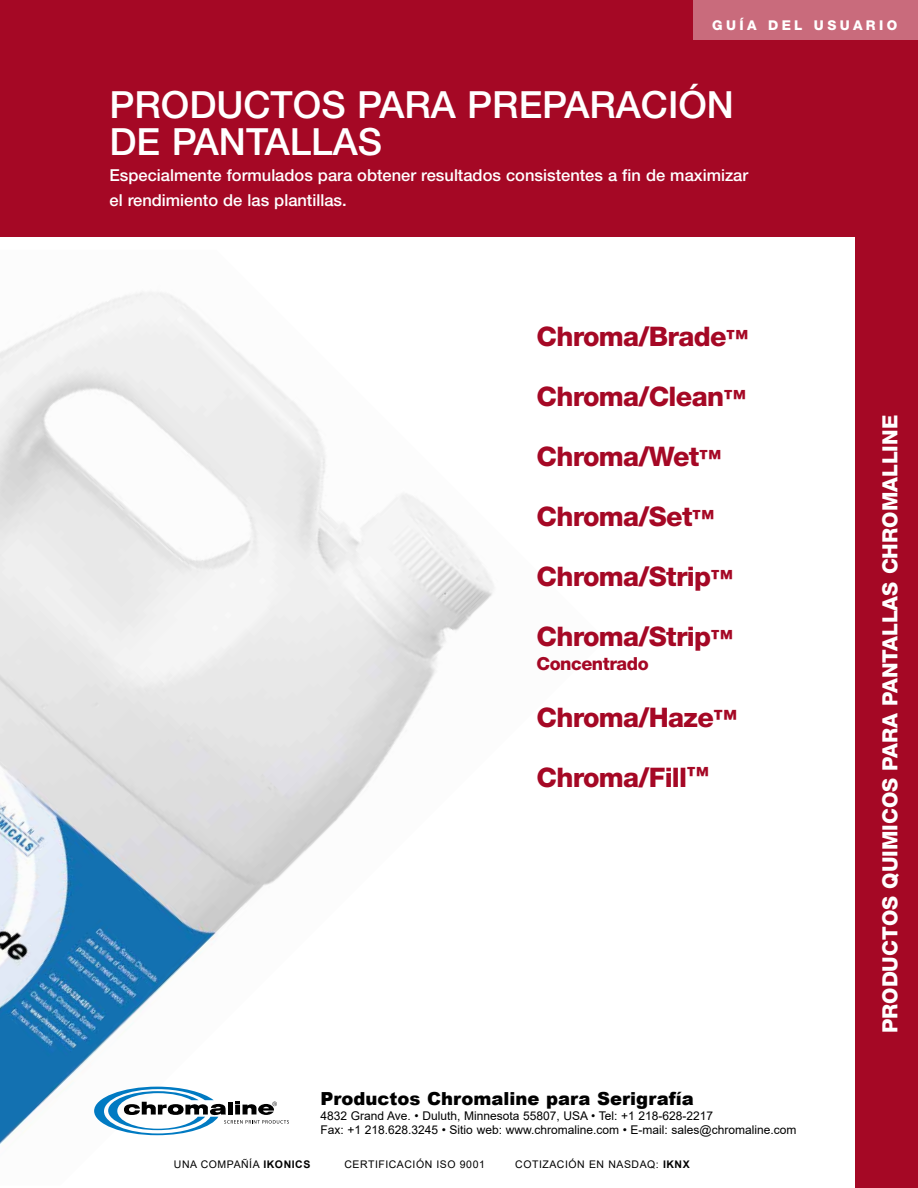
<style>
.page{position:relative;width:918px;height:1188px;background:#fff}
.page>*{position:absolute;margin:0;border:0;box-sizing:border-box;transform-origin:0 0}
.t1{font:500 37.5px/37.5px "Helvetica Neue LT Std";color:#fff}
.t2{font:800 27px "Helvetica Neue LT Std";letter-spacing:-.025em;color:#a50825}
.t3{font:800 21px "Helvetica Neue LT Std";color:#fff}
.t4{font:900 18px "Arial";color:#000}
.t5{font:800 18px "Helvetica Neue LT Std";letter-spacing:-.025em;color:#a50825}
.t6{font:500 16.5px/25.5px "Helvetica Neue LT Std";color:#fff}
.t7{font:800 13.5px "Helvetica Neue LT Std";letter-spacing:.25em;color:#fff}
.t8{font:12px/14.4px "Arial";color:#000}
.t9{font:10.5px "Arial";letter-spacing:.05em;color:#000}
.s1{font-size:22.5px}
.s2{font-size:24px}
.s3{font-weight:700}
</style>
<div class="page">
<div style="left:0;top:0;width:918px;height:236px;background:#a50825"></div>
<img style="left:0;top:292px;width:494px;height:853px">
<div style="left:856px;top:3px;width:62px;height:1185px;background:#a50825"></div>
<div style="left:693px;top:0;width:225px;height:39px;background:#c96b7c"></div>
<svg style="left:94px;top:1087px;width:195px;height:48px"></svg>
<p class="t7" style="left:712px;top:18px;width:187px">GUÍA DEL USUARIO</p>
<h1 class="t1" style="left:110px;top:85px;width:626px">PRODUCTOS PARA PREPARACIÓN<br>DE PANTALLAS</h1>
<h3 class="t6" style="left:110px;top:162px;width:640px">Especialmente formulados para obtener resultados consistentes a fin de maximizar el rendimiento de las plantillas.</h3>
<h2 class="t2" style="left:537px;top:321px;width:213px">Chroma/Brade<span class="s1">™</span></h2>
<h2 class="t2" style="left:537px;top:381px;width:211px">Chroma/Clean<span class="s1">™</span></h2>
<h2 class="t2" style="left:537px;top:441px;width:186px">Chroma/Wet<span class="s1">™</span></h2>
<h2 class="t2" style="left:537px;top:501px;width:179px">Chroma/Set<span class="s1">™</span></h2>
<h2 class="t2" style="left:537px;top:561px;width:198px">Chroma/Strip<span class="s1">™</span></h2>
<h2 class="t2" style="left:537px;top:621px;width:198px">Chroma/Strip<span class="s1">™</span></h2>
<h3 class="t5" style="left:537px;top:653px;width:114px">Concentrado</h3>
<h2 class="t2" style="left:537px;top:702px;width:202px">Chroma/Haze<span class="s2">™</span></h2>
<h2 class="t2" style="left:537px;top:762px;width:174px">Chroma/Fill<sup>™</sup></h2>
<h3 class="t4" style="left:320px;top:1086px;width:375px">Productos Chromaline para Serigrafía</h3>
<p class="t8" style="left:320px;top:1108px;width:478px">4832 Grand Ave. • Duluth, Minnesota 55807, USA • Tel: +1 218-628-2217<br>Fax: +1 218.628.3245 • Sitio web: www.chromaline.com • E-mail: sales@chromaline.com</p>
<p class="t9" style="left:174px;top:1158px;width:138px">UNA COMPAÑÍA <span class="s3">IKONICS</span></p>
<p class="t9" style="left:345px;top:1158px;width:142px">CERTIFICACIÓN ISO 9001</p>
<p class="t9" style="left:515px;top:1158px;width:176px">COTIZACIÓN EN NASDAQ: <span class="s3">IKNX</span></p>
<h3 class="t3" style="left:877px;top:1033px;width:620px;rotate:-90deg">PRODUCTOS QUIMICOS PARA PANTALLAS CHROMALLINE</h3>
</div>
